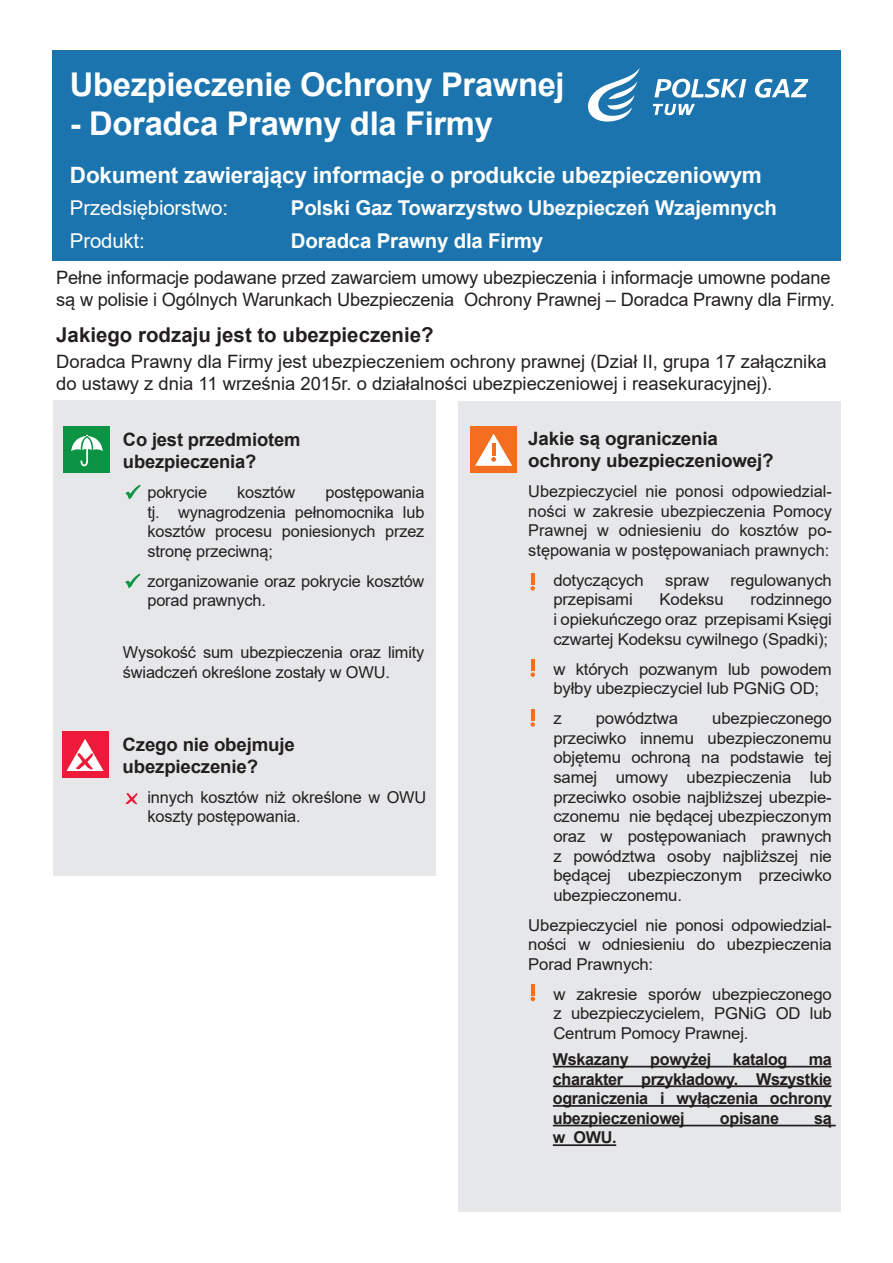
<style>
.page{position:relative;width:893px;height:1263px;background:#fff}
.page>*{position:absolute;margin:0;border:0;box-sizing:border-box;transform-origin:0 0}
.t1{font:700 32.7px "Arial";letter-spacing:-.01em;color:#fff}
.t2{font:700 22.5px "Arial";letter-spacing:-.01em;color:#fff}
.t3{font:700 20.4px "Arial";letter-spacing:-.01em;color:#fff}
.t4{font:700 20.4px "Arial";color:#231f20}
.t5{font:20.4px "Arial";letter-spacing:-.01em;color:#fff}
.t6{font:18.45px/22px "Arial";letter-spacing:-.01em;color:#231f20}
.t7{font:700 18.45px/22px "Arial";letter-spacing:-.01em;color:#231f20}
.t8{font:16.35px/19.6px "Arial";letter-spacing:-.01em;color:#231f20;text-align:justify}
.t9{font:700 16.35px/19.6px "Arial";letter-spacing:-.02em;color:#231f20;text-align:justify}
</style>
<div class="page">
<div style="left:458px;top:401px;width:383px;height:810px;background:#e6e7e9"></div>
<hr style="left:553px;top:1066px;width:279px;height:1px;background:#231f20">
<hr style="left:553px;top:1085px;width:279px;height:2px;background:#231f20">
<hr style="left:553px;top:1105px;width:279px;height:2px;background:#231f20">
<hr style="left:553px;top:1125px;width:283px;height:1px;background:#231f20">
<hr style="left:553px;top:1144px;width:63px;height:2px;background:#231f20">
<div style="left:52px;top:50px;width:789px;height:211px;background:#1b74ae"></div>
<div style="left:53px;top:400px;width:383px;height:476px;background:#e6e7e9"></div>
<div style="left:62px;top:732px;width:47px;height:46px;background:#ed1a3a"></div>
<svg style="left:67px;top:739px;width:37px;height:32px"></svg>
<div style="left:470px;top:426px;width:47px;height:47px;background:#f36e21"></div>
<svg style="left:475px;top:434px;width:37px;height:32px"></svg>
<hr style="left:492px;top:443px;width:4px;height:12px;background:#f36e21">
<div style="left:63px;top:426px;width:46px;height:47px;background:#0d9344"></div>
<svg style="left:71px;top:434px;width:32px;height:32px"></svg>
<svg style="left:588px;top:68px;width:52px;height:54px"></svg>
<svg style="left:653px;top:104px;width:42px;height:11px"></svg>
<svg style="left:755px;top:79px;width:53px;height:19px"></svg>
<svg style="left:654px;top:79px;width:92px;height:19px"></svg>
<svg style="left:126px;top:793px;width:11px;height:11px"></svg>
<svg style="left:531px;top:586px;width:4px;height:5px"></svg>
<hr style="left:531px;top:573px;width:4px;height:12px;background:#f36e21">
<svg style="left:531px;top:672px;width:4px;height:5px"></svg>
<hr style="left:531px;top:659px;width:4px;height:12px;background:#f36e21">
<svg style="left:531px;top:722px;width:4px;height:5px"></svg>
<hr style="left:531px;top:709px;width:4px;height:12px;background:#f36e21">
<svg style="left:531px;top:997px;width:4px;height:4px"></svg>
<hr style="left:531px;top:984px;width:4px;height:11px;background:#f36e21">
<svg style="left:125px;top:484px;width:16px;height:16px"></svg>
<svg style="left:125px;top:573px;width:16px;height:16px"></svg>
<h1 class="t1" style="left:70px;top:61px;width:496px">Ubezpieczenie Ochrony Prawnej</h1>
<h1 class="t1" style="left:70px;top:101px;width:424px">- Doradca Prawny dla Firmy</h1>
<h2 class="t2" style="left:70px;top:159px;width:693px">Dokument zawierający informacje o produkcie ubezpieczeniowym</h2>
<p class="t5" style="left:70px;top:194px;width:160px">Przedsiębiorstwo:</p>
<p class="t3" style="left:291px;top:194px;width:488px">Polski Gaz Towarzystwo Ubezpieczeń Wzajemnych</p>
<p class="t5" style="left:70px;top:227px;width:76px">Produkt:</p>
<p class="t3" style="left:291px;top:227px;width:254px">Doradca Prawny dla Firmy</p>
<p class="t6" style="left:56px;top:266px;width:780px">Pełne informacje podawane przed zawarciem umowy ubezpieczenia i informacje umowne podane są w polisie i Ogólnych Warunkach Ubezpieczenia Ochrony Prawnej – Doradca Prawny dla Firmy.</p>
<p class="t4" style="left:56px;top:320px;width:379px">Jakiego rodzaju jest to ubezpieczenie?</p>
<p class="t6" style="left:56px;top:350px;width:772px">Doradca Prawny dla Firmy jest ubezpieczeniem ochrony prawnej (Dział II, grupa 17 załącznika do ustawy z dnia 11 września 2015r. o działalności ubezpieczeniowej i reasekuracyjnej).</p>
<p class="t7" style="left:123px;top:429px;width:179px">Co jest przedmiotem ubezpieczenia?</p>
<p class="t8" style="left:147px;top:482px;width:61px">pokrycie</p>
<p class="t8" style="left:237px;top:482px;width:60px">kosztów</p>
<p class="t7" style="left:528px;top:428px;width:247px">Jakie są ograniczenia ochrony ubezpieczeniowej?</p>
<p class="t8" style="left:528px;top:481px;width:305px">Ubezpieczyciel nie ponosi odpowiedzial&shy;ności w zakresie ubezpieczenia Pomocy Prawnej w odniesieniu do kosztów po&shy;stępowania w postępowaniach prawnych:</p>
<p class="t8" style="left:553px;top:570px;width:92px">dotyczących</p>
<p class="t8" style="left:665px;top:570px;width:45px">spraw</p>
<p class="t8" style="left:730px;top:570px;width:103px">regulowanych</p>
<p class="t8" style="left:553px;top:590px;width:81px">przepisami</p>
<p class="t8" style="left:660px;top:590px;width:66px">Kodeksu</p>
<p class="t8" style="left:147px;top:482px;width:278px;text-indent:178px">postępowania tj. wynagrodzenia pełnomocnika lub kosztów procesu poniesionych przez stronę przeciwną;</p>
<p class="t8" style="left:147px;top:571px;width:278px">zorganizowanie oraz pokrycie kosztów porad prawnych.</p>
<p class="t8" style="left:123px;top:642px;width:303px">Wysokość sum ubezpieczenia oraz limity świadczeń określone zostały w OWU.</p>
<p class="t8" style="left:553px;top:590px;width:280px;text-indent:197px">rodzinnego i opiekuńczego oraz przepisami Księgi czwartej Kodeksu cywilnego (Spadki);</p>
<p class="t8" style="left:553px;top:659px;width:280px">w których pozwanym lub powodem byłby ubezpieczyciel lub PGNiG OD;</p>
<p class="t8" style="left:553px;top:708px;width:10px">z</p>
<p class="t8" style="left:596px;top:708px;width:84px">powództwa</p>
<p class="t8" style="left:553px;top:708px;width:280px;text-indent:159px">ubezpieczonego przeciwko innemu ubezpieczonemu objętemu ochroną na podstawie tej samej umowy ubezpieczenia lub przeciwko osobie najbliższej ubezpie&shy;czonemu nie będącej ubezpieczonym oraz w postępowaniach prawnych z powództwa osoby najbliższej nie będącej ubezpieczonym przeciwko ubezpieczonemu.</p>
<p class="t8" style="left:528px;top:915px;width:305px">Ubezpieczyciel nie ponosi odpowiedzial&shy;ności w odniesieniu do ubezpieczenia Porad Prawnych:</p>
<p class="t8" style="left:553px;top:984px;width:280px">w zakresie sporów ubezpieczonego z ubezpieczycielem, PGNiG OD lub Centrum Pomocy Prawnej.</p>
<p class="t9" style="left:553px;top:1049px;width:78px">Wskazany</p>
<p class="t9" style="left:650px;top:1049px;width:63px">powyżej</p>
<p class="t9" style="left:733px;top:1049px;width:56px">katalog</p>
<p class="t7" style="left:123px;top:733px;width:174px">Czego nie obejmuje ubezpieczenie?</p>
<p class="t8" style="left:147px;top:787px;width:280px">innych kosztów niż określone w OWU koszty postępowania.</p>
<p class="t9" style="left:553px;top:1049px;width:281px;text-indent:256px">ma charakter przykładowy. Wszystkie ograniczenia i wyłączenia ochrony ubezpieczeniowej</p>
<p class="t9" style="left:720px;top:1108px;width:61px">opisane</p>
<p class="t9" style="left:814px;top:1108px;width:19px">są</p>
<p class="t9" style="left:553px;top:1128px;width:65px">w OWU.</p>
</div>
